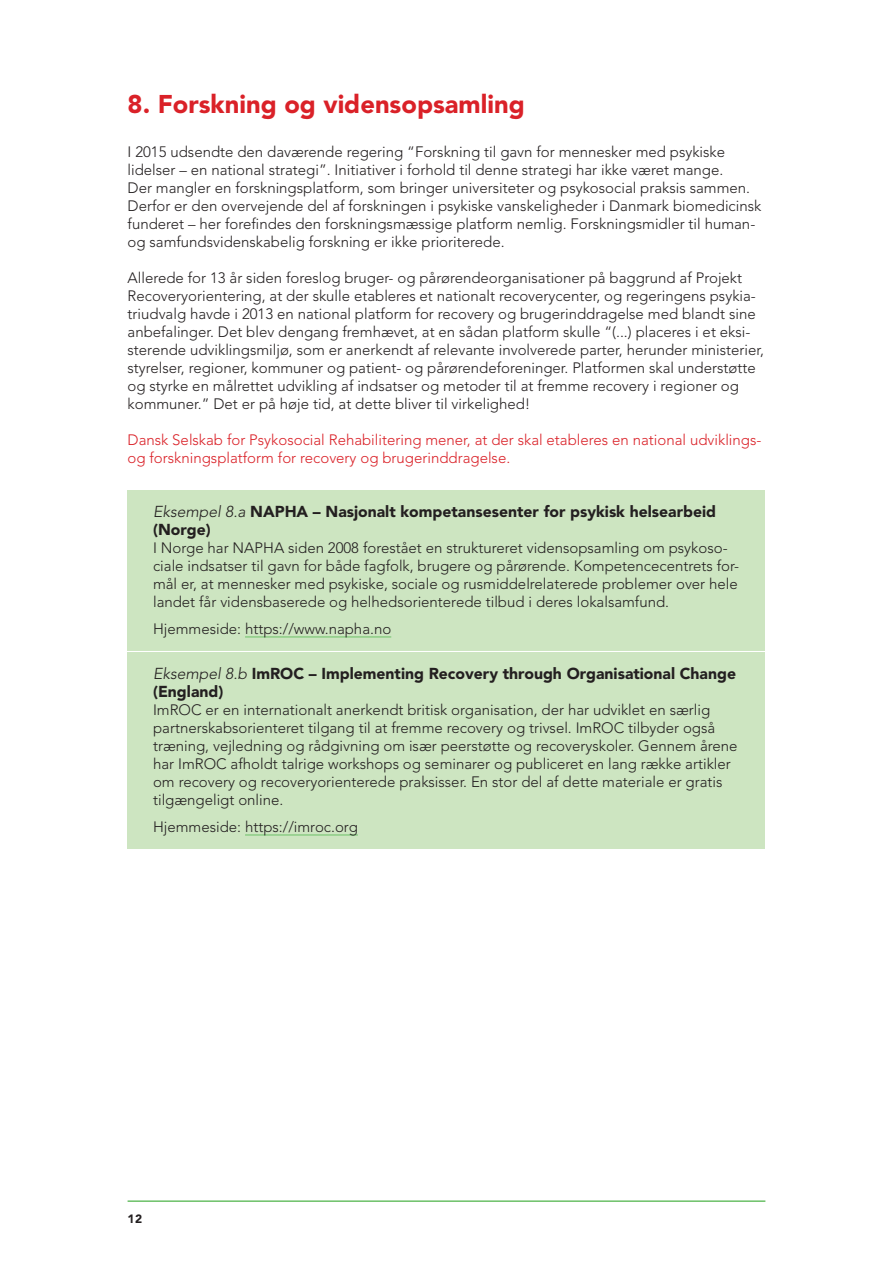
<style>
.page{position:relative;width:893px;height:1263px;background:#fff}
.page>*{position:absolute;margin:0;border:0;box-sizing:border-box;transform-origin:0 0}
.Punkter{font:900 25.5px "Avenir LT Std";color:#da2128}
.Eksempel_over{font:900 15.75px/18px "Avenir LT Std";color:#231f20}
._10_Program_brød{font:300 15px/18px "Avenir LT Std";color:#231f20}
.Eksempler{font:300 15px/18px "Avenir LT Std";color:#231f20}
.Program_brød_farve{font:300 15px/18px "Avenir LT Std";color:#da2128}
.PR_Paginering{font:900 12px "Avenir LT Std";color:#231f20}
.s1{font-weight:300;font-style:italic}
</style>
<div class="page">
<div style="left:128px;top:491px;width:637px;height:61px;background:#cde5c1"></div>
<div style="left:128px;top:527px;width:637px;height:97px;background:#cde5c1"></div>
<div style="left:128px;top:608px;width:637px;height:43px;background:#cde5c1"></div>
<hr style="left:245px;top:637px;width:146px;height:1px;background:#6bc067">
<div style="left:128px;top:653px;width:637px;height:61px;background:#cde5c1"></div>
<div style="left:128px;top:689px;width:637px;height:133px;background:#cde5c1"></div>
<div style="left:128px;top:806px;width:637px;height:43px;background:#cde5c1"></div>
<hr style="left:245px;top:835px;width:113px;height:1px;background:#6bc067">
<hr style="left:128px;top:1200px;width:637px;height:2px;background:#6bc067">
<p class="Punkter" style="left:128px;top:89px;width:399px">8. Forskning og vidensopsamling</p>
<p class="_10_Program_brød" style="left:128px;top:143px;width:635px">I 2015 udsendte den daværende regering “Forskning til gavn for mennesker med psykiske lidelser – en national strategi”. Initiativer i forhold til denne strategi har ikke været mange.<br>Der mangler en forskningsplatform, som bringer universiteter og psykosocial praksis sammen.<br>Derfor er den overvejende del af forskningen i psykiske vanskeligheder i Danmark biomedicinsk funderet – her forefindes den forskningsmæssige platform nemlig. Forskningsmidler til human&shy;og samfundsvidenskabelig forskning er ikke prioriterede.</p>
<p class="_10_Program_brød" style="left:128px;top:269px;width:638px">Allerede for 13 år siden foreslog bruger- og pårørendeorganisationer på baggrund af Projekt Recoveryorientering, at der skulle etableres et nationalt recoverycenter, og regeringens psykia&shy;triudvalg havde i 2013 en national platform for recovery og brugerinddragelse med blandt sine anbefalinger. Det blev dengang fremhævet, at en sådan platform skulle “(...) placeres i et eksi&shy;sterende udviklingsmiljø, som er anerkendt af relevante involverede parter, herunder ministerier, styrelser, regioner, kommuner og patient- og pårørendeforeninger. Platformen skal understøtte og styrke en må lrettet udvikling af indsatser og metoder til at fremme recovery i regioner og kommuner.” Det er på høje tid, at dette bliver til virkelighed!</p>
<p class="Program_brød_farve" style="left:128px;top:431px;width:635px">Dansk Selskab for Psykosocial Rehabilitering mener, at der skal etableres en national udviklings&shy;og forskningsplatform for recovery og brugerinddragelse.</p>
<p class="Eksempel_over" style="left:153px;top:503px;width:564px"><span class="s1">Eksempel 8.a</span> NAPHA – Nasjonalt kompetansesenter for psykisk helsearbeid (Norge)</p>
<p class="Eksempler" style="left:153px;top:539px;width:588px">I Norge har NAPHA siden 2008 forestået en struktureret vidensopsamling om psykoso&shy;ciale indsatser til gavn for både fagfolk, brugere og pårørende. Kompetencecentrets for&shy;må l er, at mennesker med psykiske, sociale og rusmiddelrelaterede problemer over hele landet får vidensbaserede og helhedsorienterede tilbud i deres lokalsamfund.</p>
<p class="Eksempler" style="left:153px;top:620px;width:240px">Hjemmeside: https://www.napha.no</p>
<p class="Eksempel_over" style="left:153px;top:665px;width:584px"><span class="s1">Eksempel 8.b</span> ImROC – Implementing Recovery through Organisational Change (England)</p>
<p class="Eksempler" style="left:153px;top:701px;width:586px">ImROC er en internationalt anerkendt britisk organisation, der har udviklet en særlig partnerskabsorienteret tilgang til at fremme recovery og trivsel. ImROC tilbyder også træning, vejledning og rådgivning om især peerstøtte og recoveryskoler. Gennem årene har ImROC afholdt talrige workshops og seminarer og publiceret en lang række artikler om recovery og recoveryorienterede praksisser. En stor del af dette materiale er gratis tilgængeligt online.</p>
<p class="Eksempler" style="left:153px;top:818px;width:206px">Hjemmeside: https://imroc.org</p>
<p class="PR_Paginering" style="left:128px;top:1212px;width:16px">12</p>
</div>
